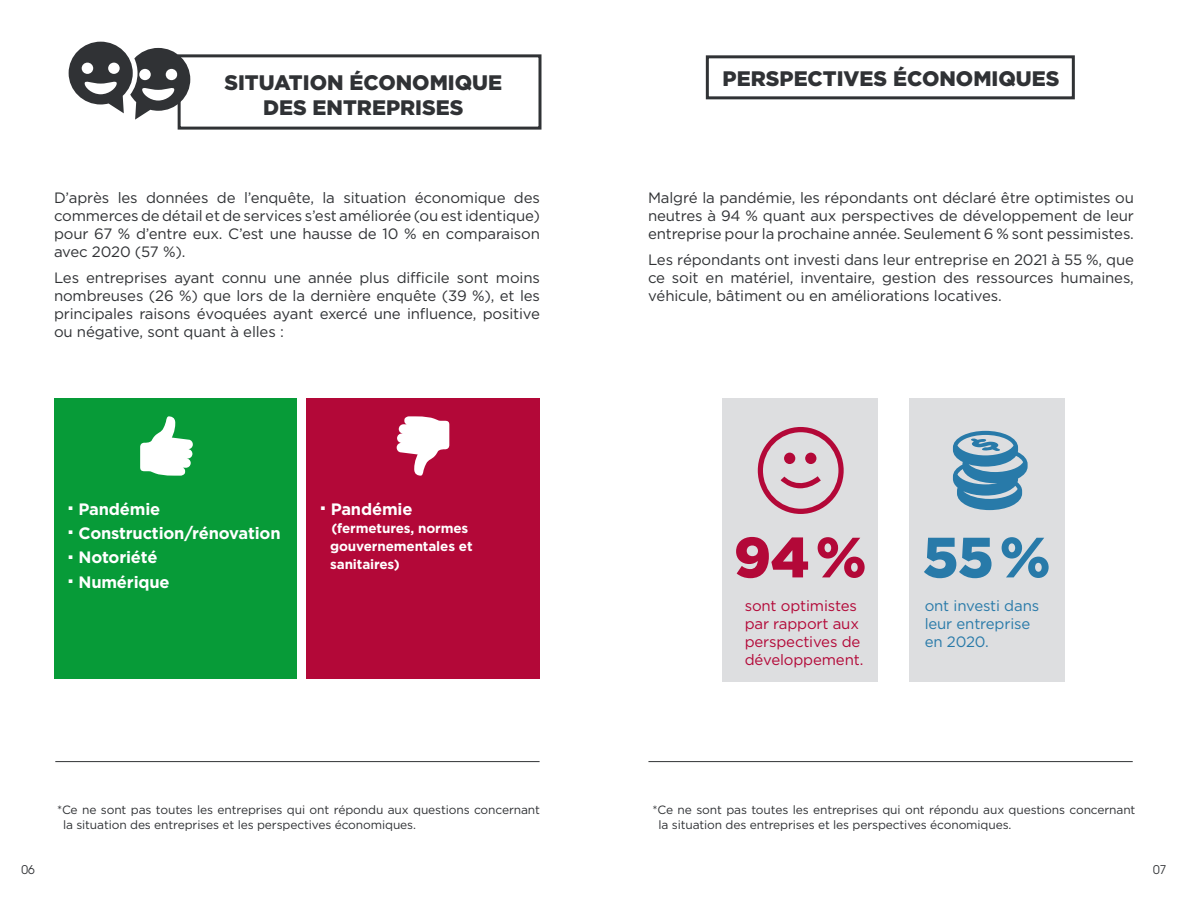
<style>
.page{position:relative;width:1188px;height:918px;background:#fff}
.page>*{position:absolute;margin:0;border:0;box-sizing:border-box;transform-origin:0 0}
.t1{font:900 56.7px "Gotham";color:#b30838}
.t2{font:900 21px/25.2px "Gotham";color:#303235;text-align:center}
.t3{font:700 16.5px/24.5px "Gotham";letter-spacing:-.01em;color:#fff}
.t4{font:15px/18px "Gotham";letter-spacing:-.01em;color:#303235;text-align:justify}
.t5{font:15px/18px "Gotham";letter-spacing:-.01em;color:#b30838}
.t6{font:15px/18px "Gotham";letter-spacing:-.01em;color:#287aa9}
.t7{font:700 13.5px/18px "Gotham";letter-spacing:-.01em;color:#fff}
.t8{font:12px/14.4px "Gotham";letter-spacing:-.01em;color:#303235}
.t9{font:12px "Avant Garde";color:#303235}
.s1{color:#287aa9}
</style>
<div class="page">
<div style="left:306px;top:398px;width:234px;height:280px;background:#b30838"></div>
<div style="left:54px;top:398px;width:243px;height:280px;background:#079b38"></div>
<div style="left:178px;top:54px;width:364px;height:76px;border:3px solid #303235"></div>
<svg style="left:69px;top:42px;width:121px;height:78px"></svg>
<svg style="left:140px;top:416px;width:53px;height:60px"></svg>
<svg style="left:397px;top:416px;width:52px;height:60px"></svg>
<div style="left:706px;top:55px;width:369px;height:44px;border:3px solid #303235"></div>
<div style="left:722px;top:398px;width:156px;height:284px;background:#dddee0"></div>
<div style="left:909px;top:398px;width:155px;height:284px;background:#dddee0"></div>
<svg style="left:758px;top:427px;width:86px;height:87px"></svg>
<svg style="left:953px;top:431px;width:75px;height:79px"></svg>
<hr style="left:55px;top:761px;width:485px;height:1px;background:#303235">
<hr style="left:648px;top:761px;width:485px;height:1px;background:#303235">
<h2 class="t2" style="left:224px;top:69px;width:279px">SITUATION ÉCONOMIQUE<br>DES ENTREPRISES</h2>
<p class="t4" style="left:54px;top:188px;width:488px">D’après les données de l’enquête, la situation économique des commerces de détail et de services s’est améliorée (ou est identique) pour 67 % d’entre eux. C’est une hausse de 10 % en comparaison avec 2020 (57 %).</p>
<p class="t4" style="left:54px;top:269px;width:488px">Les entreprises ayant connu une année plus difficile sont moins nombreuses (26 %) que lors de la dernière enquête (39 %), et les principales raisons évoquées ayant exercé une influence, positive ou négative, sont quant à elles :</p>
<p class="t3" style="left:68px;top:496px;width:215px"><sup>.</sup> Pandémie<br><sup>.</sup> Construction/rénovation <sup>.</sup> Notoriété<br><sup>.</sup> Numérique</p>
<p class="t3" style="left:320px;top:496px;width:94px"><sup>.</sup> Pandémie</p>
<p class="t7" style="left:330px;top:518px;width:144px">(fermetures, normes gouvernementales et sanitaires)</p>
<p class="t8" style="left:63px;top:803px;width:478px;text-indent:-6px">*Ce ne sont pas toutes les entreprises qui ont répondu aux questions concernant la situation des entreprises et les perspectives économiques.</p>
<h2 class="t2" style="left:723px;top:65px;width:338px">PERSPECTIVES ÉCONOMIQUES</h2>
<p class="t4" style="left:648px;top:188px;width:488px">Malgré la pandémie, les répondants ont déclaré être optimistes ou neutres à 94 % quant aux perspectives de développement de leur entreprise pour la prochaine année. Seulement 6 % sont pessimistes.</p>
<p class="t4" style="left:648px;top:251px;width:488px">Les répondants ont investi dans leur entreprise en 2021 à 55 %, que ce soit en matériel, inventaire, gestion des ressources humaines, véhicule, bâtiment ou en améliorations locatives.</p>
<h1 class="t1" style="left:734px;top:525px;width:318px">94% <span class="s1">55%</span></h1>
<p class="t5" style="left:745px;top:596px;width:120px">sont optimistes par rapport aux perspectives de développement.</p>
<p class="t6" style="left:925px;top:596px;width:116px">ont investi dans leur entreprise en 2020.</p>
<p class="t8" style="left:658px;top:803px;width:478px;text-indent:-6px">*Ce ne sont pas toutes les entreprises qui ont répondu aux questions concernant la situation des entreprises et les perspectives économiques.</p>
<p class="t9" style="left:22px;top:862px;width:15px">06</p>
<p class="t9" style="left:1153px;top:862px;width:15px">07</p>
</div>
